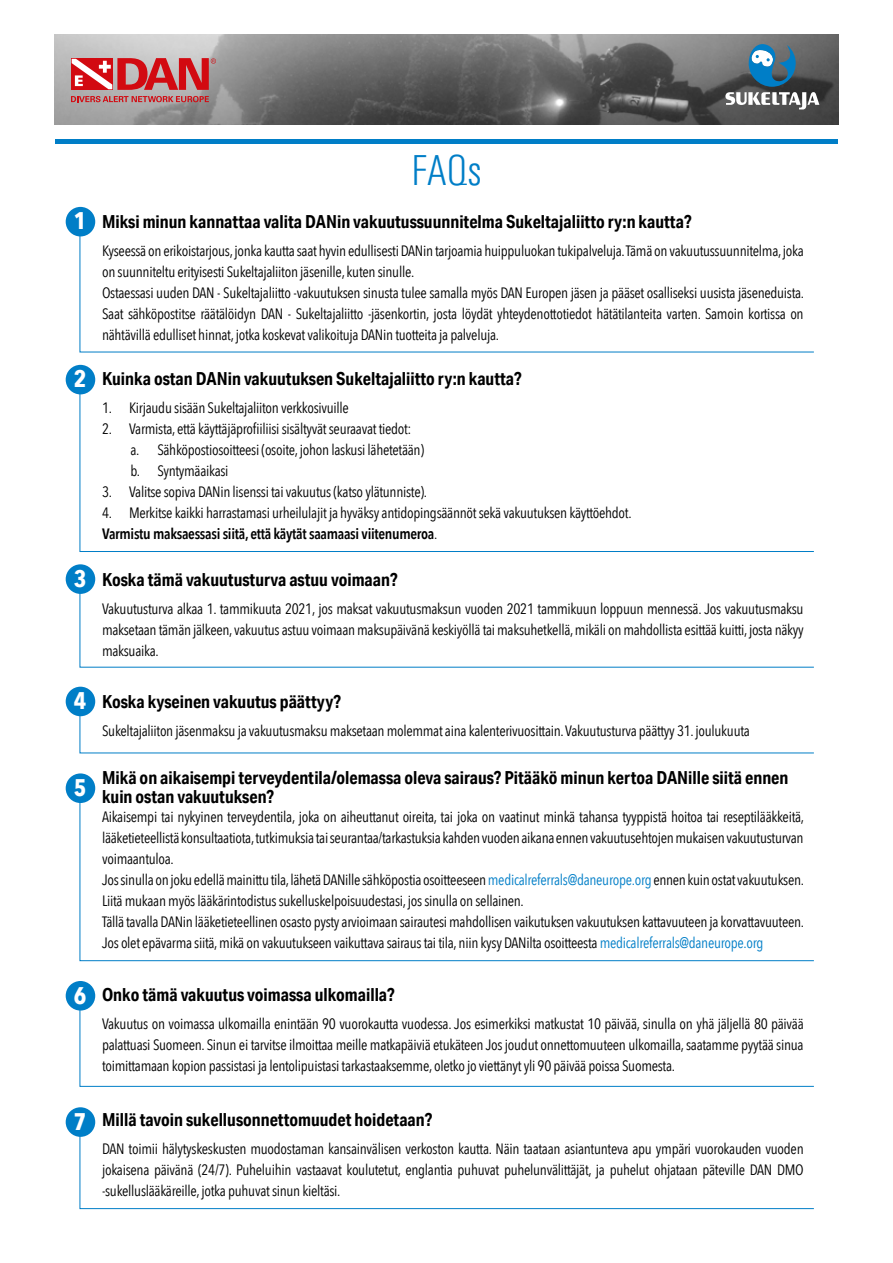
<style>
.page{position:relative;width:893px;height:1263px;background:#fff}
.page>*{position:absolute;margin:0;border:0;box-sizing:border-box;transform-origin:0 0}
.t1{font:300 condensed 43.5px "Univers";color:#007ec7}
.t2{font:700 24px "Avenir Next Condensed";color:#fff}
.t3{font:700 18px/19.5px "Aktiv Grotesk Cd";color:#000}
.t4{font:15px/21px "Avenir Next Condensed";letter-spacing:-.02em;color:#000}
.s1{font-family:"Avenir Next Condensed";font-size:24px;color:#fff}
.s2{font-weight:600}
.s3{color:#007ec7}
</style>
<div class="page">
<svg style="left:79px;top:231px;width:735px;height:122px"></svg>
<div style="left:66px;top:207px;width:29px;height:29px;background:#007ec7;border-radius:50%"></div>
<img style="left:54px;top:34px;width:785px;height:90px">
<hr style="left:55px;top:139px;width:783px;height:4px;background:#007ec7">
<svg style="left:725px;top:42px;width:94px;height:67px;background:#657781"></svg>
<svg style="left:71px;top:96px;width:138px;height:6px"></svg>
<svg style="left:71px;top:58px;width:1px;height:32px"></svg>
<svg style="left:72px;top:58px;width:144px;height:32px;background:#ce595d"></svg>
<svg style="left:79px;top:389px;width:735px;height:163px"></svg>
<div style="left:66px;top:365px;width:29px;height:29px;background:#007ec7;border-radius:50%"></div>
<svg style="left:79px;top:589px;width:735px;height:79px"></svg>
<div style="left:66px;top:564px;width:29px;height:30px;background:#007ec7;border-radius:50%"></div>
<svg style="left:79px;top:711px;width:735px;height:43px"></svg>
<div style="left:66px;top:687px;width:29px;height:29px;background:#007ec7;border-radius:50%"></div>
<svg style="left:79px;top:797px;width:735px;height:164px"></svg>
<div style="left:66px;top:773px;width:29px;height:30px;background:#007ec7;border-radius:50%"></div>
<svg style="left:79px;top:1004px;width:735px;height:83px"></svg>
<div style="left:66px;top:981px;width:29px;height:29px;background:#007ec7;border-radius:50%"></div>
<svg style="left:79px;top:1129px;width:735px;height:80px"></svg>
<div style="left:66px;top:1107px;width:29px;height:30px;background:#007ec7;border-radius:50%"></div>
<h1 class="t1" style="left:411px;top:145px;width:72px">FAQs</h1>
<p class="t3" style="left:74px;top:212px;width:619px"><span class="s1">1</span> Miksi minun kannattaa valita DANin vakuutussuunnitelma Sukeltajaliitto ry:n kautta?</p>
<p class="t4" style="left:102px;top:240px;width:704px">Kyseessä on erikoistarjous, jonka kautta saat hyvin edullisesti DANin tarjoamia huippuluokan tukipalveluja. Tämä on vakuutussuunnitelma, joka on suunniteltu erityisesti Sukeltajaliiton jäsenille, kuten sinulle.<br>Ostaessasi uuden DAN - Sukeltajaliitto -vakuutuksen sinusta tulee samalla myös DAN Europen jäsen ja pääset osalliseksi uusista jäseneduista.<br>Saat sähköpostitse räätälöidyn DAN - Sukeltajaliitto -jäsenkortin, josta löydät yhteydenottotiedot hätätilanteita varten. Samoin kortissa on nähtävillä edulliset hinnat, jotka koskevat valikoituja DANin tuotteita ja palveluja.</p>
<h2 class="t2" style="left:74px;top:364px;width:14px">2</h2>
<p class="t3" style="left:102px;top:369px;width:421px">Kuinka ostan DANin vakuutuksen Sukeltajaliitto ry:n kautta?</p>
<p class="t4" style="left:102px;top:397px;width:248px">1. Kirjaudu sisään Sukeltajaliiton verkkosivuille</p>
<p class="t4" style="left:130px;top:418px;width:295px;text-indent:-28px">2. Varmista, että käyttäjäprofiiliisi sisältyvät seuraavat tiedot: a. Sähköpostiosoitteesi (osoite, johon laskusi lähetetään) b. Syntymäaikasi</p>
<p class="t4" style="left:102px;top:481px;width:327px">3. Valitse sopiva DANin lisenssi tai vakuutus (katso ylätunniste).</p>
<p class="t4" style="left:102px;top:502px;width:531px">4. Merkitse kaikki harrastamasi urheilulajit ja hyväksy antidopingsäännöt sekä vakuutuksen käyttöehdot.<br><span class="s2">Varmistu maksaessasi siitä, että käytät saamaasi viitenumeroa</span>.</p>
<h2 class="t2" style="left:74px;top:564px;width:14px">3</h2>
<p class="t3" style="left:102px;top:569px;width:297px">Koska tämä vakuutusturva astuu voimaan?</p>
<p class="t4" style="left:102px;top:597px;width:703px;text-align:justify">Vakuutusturva alkaa 1. tammikuuta 2021, jos maksat vakuutusmaksun vuoden 2021 tammikuun loppuun mennessä. Jos vakuutusmaksu maksetaan tämän jälkeen, vakuutus astuu voimaan maksupäivänä keskiyöllä tai maksuhetkellä, mikäli on mahdollista esittää kuitti, josta näkyy maksuaika.</p>
<h2 class="t2" style="left:74px;top:686px;width:14px">4</h2>
<p class="t3" style="left:102px;top:691px;width:241px">Koska kyseinen vakuutus päättyy?</p>
<p class="t4" style="left:102px;top:719px;width:649px">Sukeltajaliiton jäsenmaksu ja vakuutusmaksu maksetaan molemmat aina kalenterivuosittain. Vakuutusturva päättyy 31. joulukuuta</p>
<h2 class="t2" style="left:74px;top:773px;width:14px">5</h2>
<p class="t3" style="left:102px;top:767px;width:688px">Mikä on aikaisempi terveydentila/olemassa oleva sairaus? Pitääkö minun kertoa DANille siitä ennen kuin ostan vakuutuksen?</p>
<p class="t4" style="left:102px;top:805px;width:704px">Aikaisempi tai nykyinen terveydentila, joka on aiheuttanut oireita, tai joka on vaatinut minkä tahansa tyyppistä hoitoa tai reseptilääkkeitä, lääketieteellistä konsultaatiota, tutkimuksia tai seurantaa/tarkastuksia kahden vuoden aikana ennen vakuutusehtojen mukaisen vakuutusturvan voimaantuloa.<br>Jos sinulla on joku edellä mainittu tila, lähetä DANille sähköpostia osoitteeseen <span class="s3">medicalreferrals@daneurope.org</span> ennen kuin ostat vakuutuksen.<br>Liitä mukaan myös lääkärintodistus sukelluskelpoisuudestasi, jos sinulla on sellainen.<br>Tällä tavalla DANin lääketieteellinen osasto pysty arvioimaan sairautesi mahdollisen vaikutuksen vakuutuksen kattavuuteen ja korvattavuuteen.<br>Jos olet epävarma siitä, mikä on vakuutukseen vaikuttava sairaus tai tila, niin kysy DANilta osoitteesta <span class="s3">medicalreferrals@daneurope.org</span></p>
<h2 class="t2" style="left:74px;top:980px;width:14px">6</h2>
<p class="t3" style="left:102px;top:984px;width:294px">Onko tämä vakuutus voimassa ulkomailla?</p>
<p class="t4" style="left:102px;top:1012px;width:703px;text-align:justify">Vakuutus on voimassa ulkomailla enintään 90 vuorokautta vuodessa. Jos esimerkiksi matkustat 10 päivää, sinulla on yhä jäljellä 80 päivää palattuasi Suomeen. Sinun ei tarvitse ilmoittaa meille matkapäiviä etukäteen Jos joudut onnettomuuteen ulkomailla, saatamme pyytää sinua toimittamaan kopion passistasi ja lentolipuistasi tarkastaaksemme, oletko jo viettänyt yli 90 päivää poissa Suomesta.</p>
<h2 class="t2" style="left:74px;top:1107px;width:14px">7</h2>
<p class="t3" style="left:102px;top:1110px;width:332px">Millä tavoin sukellusonnettomuudet hoidetaan?</p>
<p class="t4" style="left:102px;top:1138px;width:703px;text-align:justify">DAN toimii hälytyskeskusten muodostaman kansainvälisen verkoston kautta. Näin taataan asiantunteva apu ympäri vuorokauden vuoden jokaisena päivänä (24/7). Puheluihin vastaavat koulutetut, englantia puhuvat puhelunvälittäjät, ja puhelut ohjataan päteville DAN DMO -sukelluslääkäreille, jotka puhuvat sinun kieltäsi.</p>
</div>
